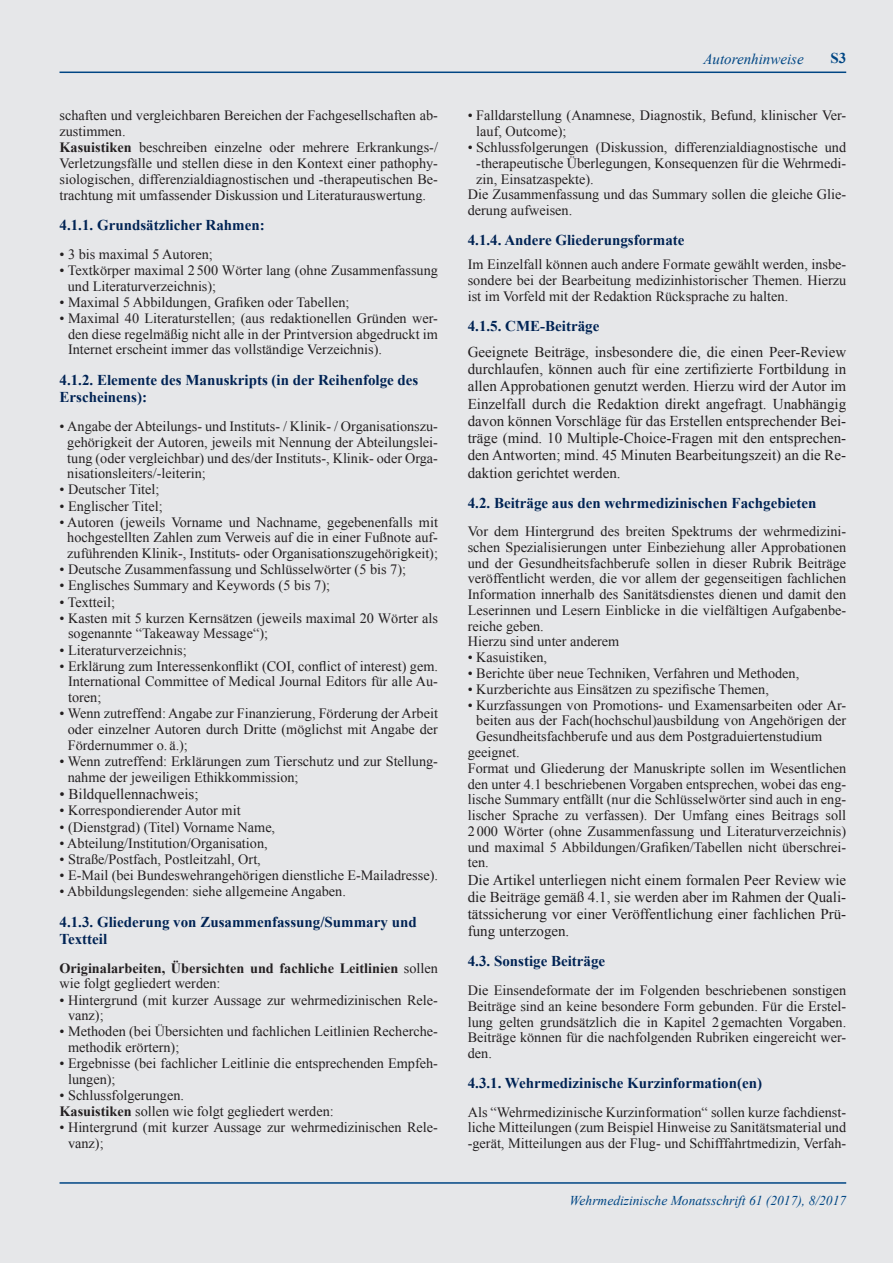
<style>
.page{position:relative;width:893px;height:1263px;background:#e6e7e9}
.page>*{position:absolute;margin:0;border:0;box-sizing:border-box;transform-origin:0 0}
.t1{font:15px/17.2px "Times New Roman";color:#231f20;text-align:justify}
.t2{font:700 15px/17.2px "Times New Roman";color:#002354}
.t3{font:italic 15px "Times New Roman";color:#004684}
.t4{font:700 15px "Times New Roman";color:#004684}
.t5{font:14.25px/15.8px "Times New Roman";color:#231f20}
.t6{font:700 14.25px/15.8px "Times New Roman";color:#231f20}
.t7{font:italic 13.5px "Times New Roman";color:#004684}
.s1{font-weight:700}
.s2{font-weight:400}
</style>
<div class="page">
<hr style="left:60px;top:1182px;width:786px;height:2px;background:#004684">
<hr style="left:60px;top:72px;width:786px;height:1px;background:#004684">
<p class="t5" style="left:60px;top:108px;width:380px">schaften und vergleichbaren Bereichen der Fachgesellschaften ab&shy;zustimmen.<br><span class="s1">Kasuistiken</span> beschreiben einzelne oder mehrere Erkrankungs-/ Verletzungsfälle und stellen diese in den Kontext einer pathophy&shy;siologischen, differenzialdiagnostischen und -therapeutischen Be&shy;trachtung mit umfassender Diskussion und Literaturauswertung.</p>
<p class="t2" style="left:60px;top:216px;width:207px">4.1.1. Grundsätzlicher Rahmen:</p>
<p class="t5" style="left:60px;top:246px;width:155px">• 3 bis maximal 5 Autoren;</p>
<p class="t5" style="left:68px;top:262px;width:372px;text-indent:-8px">• Textkörper maximal 2500 Wörter lang (ohne Zusammenfassung und Literaturverzeichnis);</p>
<p class="t5" style="left:60px;top:294px;width:291px">• Maximal 5 Abbildungen, Grafiken oder Tabellen;</p>
<p class="t5" style="left:68px;top:310px;width:371px;text-align:justify;text-indent:-9px">• Maximal 40 Literaturstellen; (aus redaktionellen Gründen wer&shy;den diese regelmäßig nicht alle in der Printversion abgedruckt im Internet erscheint immer das vollständige Verzeichnis).</p>
<p class="t2" style="left:60px;top:371px;width:360px">4.1.2. Elemente des Manuskripts (in der Reihenfolge des<br>Erscheinens):</p>
<p class="t5" style="left:67px;top:418px;width:372px;text-align:justify;text-indent:-8px">• Angabe der Abteilungs- und Instituts- / Klinik- / Organisationszu&shy;gehörigkeit der Autoren, jeweils mit Nennung der Abteilungslei&shy;tung (oder vergleichbar) und des/der Instituts-, Klinik- oder Orga&shy;nisationsleiters/-leiterin;</p>
<p class="t5" style="left:60px;top:481px;width:101px">• Deutscher Titel;</p>
<p class="t5" style="left:60px;top:498px;width:105px">• Englischer Titel;</p>
<p class="t5" style="left:60px;top:514px;width:380px;text-align:center">• Autoren (jeweils Vorname und Nachname, gegebenenfalls mit hochgestellten Zahlen zum Verweis auf die in einer Fußnote auf&shy;zuführenden Klinik-, Instituts- oder Organisationszugehörigkeit);</p>
<p class="t5" style="left:60px;top:561px;width:348px">• Deutsche Zusammenfassung und Schlüsselwörter (5 bis 7);</p>
<p class="t5" style="left:60px;top:577px;width:272px">• Englisches Summary and Keywords (5 bis 7);</p>
<p class="t5" style="left:60px;top:594px;width:57px">• Textteil;</p>
<p class="t5" style="left:68px;top:610px;width:371px;text-indent:-9px">• Kasten mit 5 kurzen Kernsätzen (jeweils maximal 20 Wörter als sogenannte “Takeaway Message“);</p>
<p class="t5" style="left:60px;top:642px;width:129px">• Literaturverzeichnis;</p>
<p class="t5" style="left:68px;top:658px;width:371px;text-align:justify;text-indent:-9px">• Erklärung zum Interessenkonflikt (COI, conflict of interest) gem.<br>International Committee of Medical Journal Editors für alle Au&shy;toren;</p>
<p class="t5" style="left:68px;top:705px;width:372px;text-align:justify;text-indent:-8px">• Wenn zutreffend: Angabe zur Finanzierung, Förderung der Arbeit oder einzelner Autoren durch Dritte (möglichst mit Angabe der Fördernummer o. ä.);</p>
<p class="t5" style="left:68px;top:753px;width:372px;text-indent:-8px">• Wenn zutreffend: Erklärungen zum Tierschutz und zur Stellung&shy;nahme der jeweiligen Ethikkommission;</p>
<p class="t1" style="left:60px;top:785px;width:140px">• Bildquellennachweis;</p>
<p class="t5" style="left:60px;top:803px;width:183px">• Korrespondierender Autor mit</p>
<p class="t5" style="left:60px;top:819px;width:217px">• (Dienstgrad) (Titel) Vorname Name,</p>
<p class="t5" style="left:60px;top:835px;width:210px">• Abteilung/Institution/Organisation,</p>
<p class="t5" style="left:60px;top:851px;width:203px">• Straße/Postfach, Postleitzahl, Ort,</p>
<p class="t5" style="left:60px;top:867px;width:380px">• E-Mail (bei Bundeswehrangehörigen dienstliche E-Mailadresse).</p>
<p class="t5" style="left:60px;top:883px;width:288px">• Abbildungslegenden: siehe allgemeine Angaben.</p>
<p class="t2" style="left:60px;top:912px;width:359px">4.1.3. Gliederung von Zusammenfassung/Summary und<br>Textteil</p>
<p class="t6" style="left:60px;top:960px;width:380px">Originalarbeiten, Übersichten und fachliche Leitlinien <span class="s2">sollen wie folgt gegliedert werden:</span></p>
<p class="t5" style="left:68px;top:992px;width:371px;text-indent:-9px">• Hintergrund (mit kurzer Aussage zur wehrmedizinischen Rele&shy;vanz);</p>
<p class="t5" style="left:68px;top:1023px;width:371px;text-indent:-9px">• Methoden (bei Übersichten und fachlichen Leitlinien Recherche&shy;methodik erörtern);</p>
<p class="t5" style="left:68px;top:1055px;width:371px;text-indent:-9px">• Ergebnisse (bei fachlicher Leitlinie die entsprechenden Empfeh&shy;lungen);</p>
<p class="t5" style="left:60px;top:1087px;width:276px;line-height:16.2px">• Schlussfolgerungen.<br><span class="s1">Kasuistiken</span> sollen wie folgt gegliedert werden:</p>
<p class="t5" style="left:68px;top:1119px;width:371px;text-indent:-9px">• Hintergrund (mit kurzer Aussage zur wehrmedizinischen Rele&shy;vanz);</p>
<p class="t3" style="left:703px;top:48px;width:102px">Autorenhinweise</p>
<p class="t4" style="left:830px;top:48px;width:17px">S3</p>
<p class="t5" style="left:476px;top:108px;width:371px;text-indent:-9px">• Falldarstellung (Anamnese, Diagnostik, Befund, klinischer Ver&shy;lauf, Outcome);</p>
<p class="t5" style="left:468px;top:139px;width:380px">• Schlussfolgerungen (Diskussion, differenzialdiagnostische und</p>
<p class="t5" style="left:476px;top:155px;width:371px">-therapeutische Überlegungen, Konsequenzen für die Wehrmedi-</p>
<p class="t5" style="left:476px;top:171px;width:119px">zin, Einsatzaspekte).</p>
<p class="t5" style="left:468px;top:186px;width:380px">Die Zusammenfassung und das Summary sollen die gleiche Glie-</p>
<p class="t5" style="left:468px;top:202px;width:106px">derung aufweisen.</p>
<p class="t2" style="left:468px;top:231px;width:218px">4.1.4. Andere Gliederungsformate</p>
<p class="t5" style="left:468px;top:257px;width:380px;text-align:justify">Im Einzelfall können auch andere Formate gewählt werden, insbe&shy;sondere bei der Bearbeitung medizinhistorischer Themen. Hierzu ist im Vorfeld mit der Redaktion Rücksprache zu halten.</p>
<p class="t2" style="left:468px;top:317px;width:133px">4.1.5. CME-Beiträge</p>
<p class="t1" style="left:468px;top:343px;width:380px">Geeignete Beiträge, insbesondere die, die einen Peer-Review durchlaufen, können auch für eine zertifizierte Fortbildung in allen Approbationen genutzt werden. Hierzu wird der Autor im Einzelfall durch die Redaktion direkt angefragt. Unabhängig davon können Vorschläge für das Erstellen entsprechender Bei&shy;träge (mind. 10 Multiple-Choice-Fragen mit den entsprechen&shy;den Antworten; mind. 45 Minuten Bearbeitungszeit) an die Re&shy;daktion gerichtet werden.</p>
<p class="t2" style="left:468px;top:494px;width:350px">4.2. Beiträge aus den wehrmedizinischen Fachgebieten</p>
<p class="t5" style="left:468px;top:523px;width:380px">Vor dem Hintergrund des breiten Spektrums der wehrmedizini&shy;schen Spezialisierungen unter Einbeziehung aller Approbationen und der Gesundheitsfachberufe sollen in dieser Rubrik Beiträge veröffentlicht werden, die vor allem der gegenseitigen fachlichen Information innerhalb des Sanitätsdienstes dienen und damit den Leserinnen und Lesern Einblicke in die vielfältigen Aufgabenbe&shy;reiche geben.<br>Hierzu sind unter anderem</p>
<p class="t5" style="left:468px;top:649px;width:81px">• Kasuistiken,</p>
<p class="t5" style="left:468px;top:665px;width:333px">• Berichte über neue Techniken, Verfahren und Methoden,</p>
<p class="t5" style="left:468px;top:681px;width:303px">• Kurzberichte aus Einsätzen zu spezifische Themen,</p>
<p class="t5" style="left:468px;top:697px;width:380px">• Kurzfassungen von Promotions- und Examensarbeiten oder Ar-</p>
<p class="t5" style="left:476px;top:713px;width:371px">beiten aus der Fach(hochschul)ausbildung von Angehörigen der</p>
<p class="t5" style="left:476px;top:728px;width:347px">Gesundheitsfachberufe und aus dem Postgraduiertenstudium</p>
<p class="t5" style="left:468px;top:744px;width:53px">geeignet.</p>
<p class="t5" style="left:468px;top:760px;width:380px">Format und Gliederung der Manuskripte sollen im Wesentlichen</p>
<p class="t5" style="left:468px;top:776px;width:380px">den unter 4.1 beschriebenen Vorgaben entsprechen, wobei das eng-</p>
<p class="t5" style="left:468px;top:791px;width:380px">lische Summary entfällt (nur die Schlüsselwörter sind auch in eng-</p>
<p class="t5" style="left:468px;top:807px;width:380px">lischer Sprache zu verfassen). Der Umfang eines Beitrags soll</p>
<p class="t5" style="left:468px;top:823px;width:380px">2000 Wörter (ohne Zusammenfassung und Literaturverzeichnis)</p>
<p class="t5" style="left:468px;top:839px;width:380px">und maximal 5 Abbildungen/Grafiken/Tabellen nicht überschrei-</p>
<p class="t5" style="left:468px;top:854px;width:22px">ten.</p>
<p class="t1" style="left:468px;top:871px;width:380px">Die Artikel unterliegen nicht einem formalen Peer Review wie die Beiträge gemäß 4.1, sie werden aber im Rahmen der Quali&shy;tätssicherung vor einer Veröffentlichung einer fachlichen Prü&shy;fung unterzogen.</p>
<p class="t2" style="left:468px;top:952px;width:139px">4.3. Sonstige Beiträge</p>
<p class="t5" style="left:468px;top:982px;width:380px;text-align:justify">Die Einsendeformate der im Folgenden beschriebenen sonstigen Beiträge sind an keine besondere Form gebunden. Für die Erstel&shy;lung gelten grundsätzlich die in Kapitel 2 gemachten Vorgaben.<br>Beiträge können für die nachfolgenden Rubriken eingereicht wer&shy;den.</p>
<p class="t2" style="left:468px;top:1074px;width:296px">4.3.1. Wehrmedizinische Kurzinformation(en)</p>
<p class="t5" style="left:468px;top:1104px;width:380px;text-align:justify">Als “Wehrmedizinische Kurzinformation“ sollen kurze fachdienst&shy;liche Mitteilungen (zum Beispiel Hinweise zu Sanitätsmaterial und -gerät, Mitteilungen aus der Flug- und Schifffahrtmedizin, Verfah-</p>
<p class="t7" style="left:570px;top:1191px;width:278px">Wehrmedizinische Monatsschrift 61 (2017), 8/2017</p>
</div>
